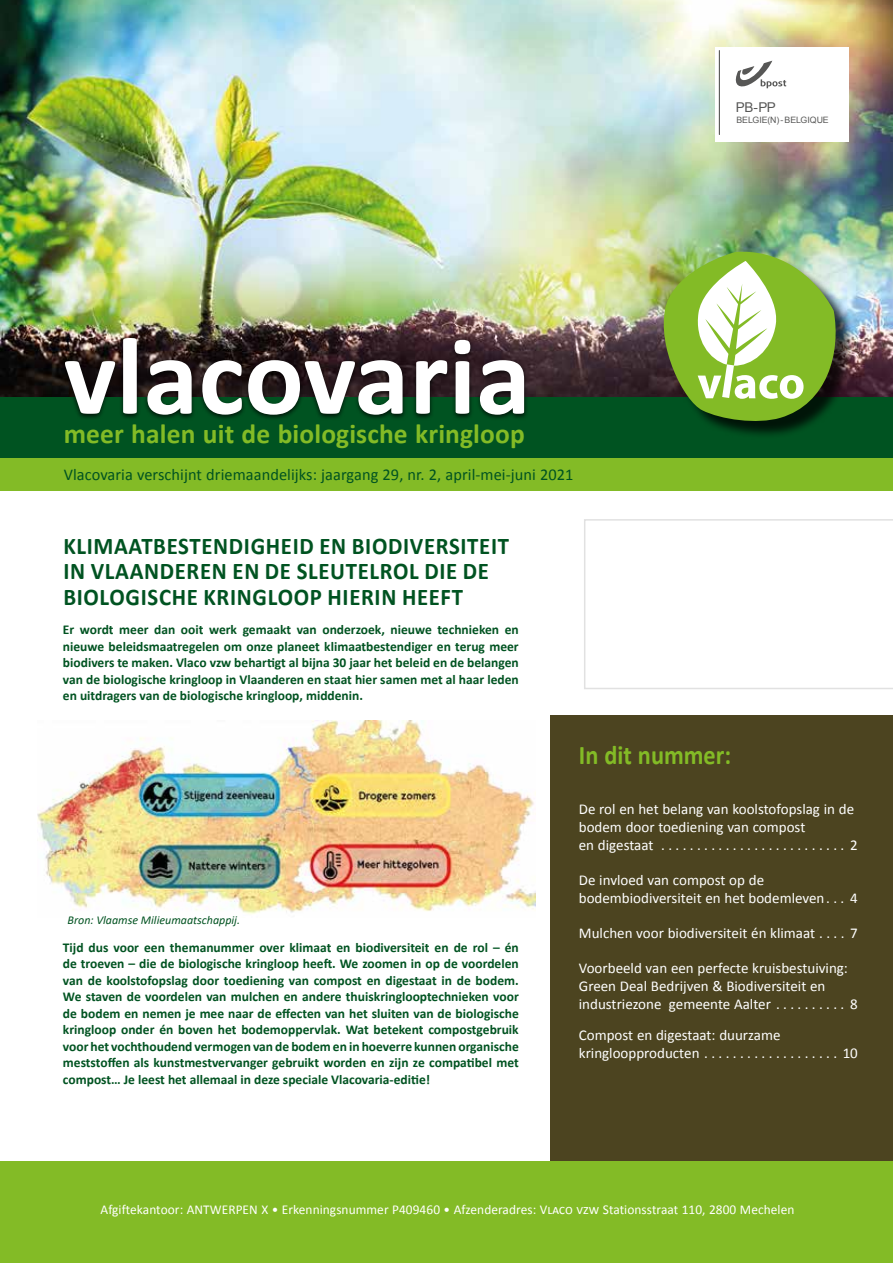
<style>
.page{position:relative;width:893px;height:1263px;background:#fff}
.page>*{position:absolute;margin:0;border:0;box-sizing:border-box;transform-origin:0 0}
.t1{font:700 111px "Calibri";color:#fff}
.t2{font:700 27.75px "Calibri";letter-spacing:.005em;color:#83bb26}
.t3{font:700 27px "Calibri";color:#83bb26;scale:.9 1}
.t4{font:700 24px/25.5px "Calibri";letter-spacing:.03em;color:#005321;scale:.95 1}
.t5{font:16.5px "Calibri";letter-spacing:.005em;color:#005321}
.t6{font:15px/18px "Calibri";color:#fff}
.t7{font:700 13.5px/16.5px "Calibri";color:#005321;text-align:justify}
.t8{font:13.5px "Calibri";letter-spacing:.005em;color:#fff}
.t9{font:13.5px "Arial";color:#575756}
.t10{font:italic 12px "Calibri";color:#005220}
.t11{font:8.7px "Arial";letter-spacing:-.005em;color:#575756}
</style>
<div class="page">
<img style="left:0;top:0;width:893px;height:398px">
<div style="left:551px;top:715px;width:342px;height:455px;background:#4c4420"></div>
<div style="left:0;top:1161px;width:893px;height:102px;background:#83bb26"></div>
<div style="left:0;top:458px;width:893px;height:32px;background:#83bb26"></div>
<div style="left:0;top:398px;width:893px;height:60px;background:#005321"></div>
<div style="left:60px;top:335px;width:469px;height:86px;background:#000;opacity:.75"></div>
<svg style="left:584px;top:519px;width:309px;height:170px"></svg>
<div style="left:666px;top:255px;width:188px;height:185px;background:#000;opacity:.75"></div>
<svg style="left:664px;top:252px;width:172px;height:169px"></svg>
<div style="left:715px;top:47px;width:134px;height:94px;background:#fff"></div>
<hr style="left:719px;top:51px;width:1px;height:83px;background:#575756">
<svg style="left:735px;top:61px;width:51px;height:28px"></svg>
<img style="left:37px;top:721px;width:499px;height:194px">
<h1 class="t1" style="left:64px;top:298px;width:469px">vlacovaria</h1>
<h2 class="t2" style="left:64px;top:414px;width:462px">meer halen uit de biologische kringloop</h2>
<p class="t5" style="left:64px;top:463px;width:511px">Vlacovaria verschijnt driemaandelijks: jaargang 29, nr. 2, april-mei-juni 2021</p>
<h3 class="t4" style="left:63px;top:532px;width:471px">KLIMAATBESTENDIGHEID EN BIODIVERSITEIT<br>IN VLAANDEREN EN DE SLEUTELROL DIE DE<br>BIOLOGISCHE KRINGLOOP HIERIN HEEFT</h3>
<p class="t7" style="left:63px;top:621px;width:457px">Er wordt meer dan ooit werk gemaakt van onderzoek, nieuwe technieken en nieuwe beleidsmaatregelen om onze planeet klimaatbestendiger en terug meer biodivers te maken. Vlaco vzw behartigt al bijna 30 jaar het beleid en de belangen van de biologische kringloop in Vlaanderen en staat hier samen met al haar leden en uitdragers van de biologische kringloop, middenin.</p>
<p class="t9" style="left:736px;top:99px;width:42px">PB- PP</p>
<p class="t11" style="left:736px;top:115px;width:94px">BELGIE(N) - BELGIQUE</p>
<p class="t10" style="left:68px;top:912px;width:174px">Bron: Vlaamse Milieumaatschappij.</p>
<p class="t7" style="left:63px;top:939px;width:457px">Tijd dus voor een themanummer over klimaat en biodiversiteit en de rol – én de troeven – die de biologische kringloop heeft. We zoomen in op de voordelen van de koolstofopslag door toediening van compost en digestaat in de bodem.<br>We staven de voordelen van mulchen en andere thuiskringlooptechnieken voor de bodem en nemen je mee naar de effecten van het sluiten van de biologische kringloop onder én boven het bodemoppervlak. Wat betekent compostgebruik voor het vochthoudend vermogen van de bodem en in hoeverre kunnen organische meststoffen als kunstmestvervanger gebruikt worden en zijn ze compatibel met compost… Je leest het allemaal in deze speciale Vlacovaria-editie!</p>
<h3 class="t3" style="left:579px;top:736px;width:171px">In dit nummer:</h3>
<p class="t6" style="left:579px;top:800px;width:280px">De rol en het belang van koolstofopslag in de bodem door toediening van compost<br>en digestaat . . . . . . . . . . . . . . . . . . . . . . . . . . 2</p>
<p class="t6" style="left:579px;top:871px;width:281px">De invloed van compost op de bodembiodiversiteit en het bodemleven . . . 4</p>
<p class="t6" style="left:579px;top:924px;width:281px">Mulchen voor biodiversiteit én klimaat . . . . 7</p>
<p class="t6" style="left:579px;top:959px;width:280px">Voorbeeld van een perfecte kruisbestuiving:<br>Green Deal Bedrijven &amp; Biodiversiteit en industriezone gemeente Aalter . . . . . . . . . . 8</p>
<p class="t6" style="left:579px;top:1025px;width:280px">Compost en digestaat: duurzame kringloopproducten . . . . . . . . . . . . . . . . . . . 10</p>
<p class="t8" style="left:101px;top:1200px;width:695px">Afgiftekantoor: ANTWERPEN X • Erkenningsnummer P409460 • Afzenderadres: Vlaco vzw Stationsstraat 110, 2800 Mechelen</p>
</div>
